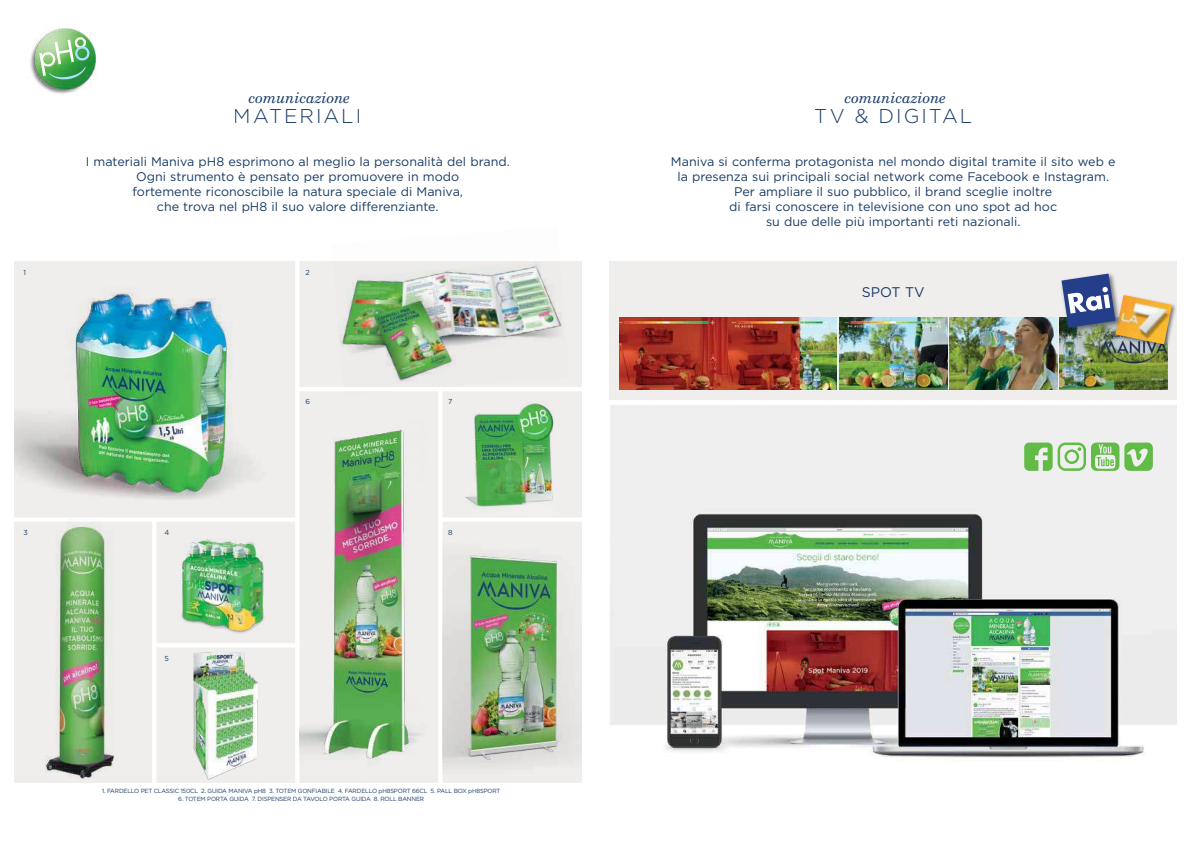
<style>
.page{position:relative;width:1191px;height:842px;background:#fff}
.page>*{position:absolute;margin:0;border:0;box-sizing:border-box;transform-origin:0 0}
.t1{font:300 20px "Gotham";letter-spacing:.1em;color:#183b66}
.t2{font:italic 15px "New Century Schlbk LT Std";color:#183b66}
.t3{font:14px "Gotham";color:#183b66}
.t4{font:12.5px/15px "Gotham";color:#183b66;text-align:center}
.t5{font:7.2px "Gotham";color:#183b66}
.t6{font:6px "Gotham";letter-spacing:-.03em;color:#183b66}
</style>
<div class="page">
<img style="left:609px;top:406px;width:567px;height:352px">
<svg style="left:1024px;top:443px;width:128px;height:28px"></svg>
<svg style="left:581px;top:391px;width:1px;height:392px"></svg>
<div style="left:14px;top:261px;width:567px;height:521px;background:#efeeed"></div>
<img style="left:47px;top:286px;width:218px;height:215px">
<hr style="left:295px;top:251px;width:4px;height:533px;background:#fff">
<hr style="left:438px;top:391px;width:4px;height:395px;background:#fff">
<hr style="left:152px;top:520px;width:4px;height:264px;background:#fff">
<img style="left:458px;top:546px;width:106px;height:225px">
<img style="left:186px;top:652px;width:81px;height:131px">
<img style="left:465px;top:403px;width:89px;height:104px">
<img style="left:339px;top:262px;width:223px;height:130px">
<div style="left:12px;top:517px;width:285px;height:5px;background:#fff"></div>
<div style="left:438px;top:517px;width:145px;height:5px;background:#fff"></div>
<hr style="left:156px;top:643px;width:143px;height:4px;background:#fff">
<hr style="left:297px;top:387px;width:288px;height:4px;background:#fff">
<img style="left:181px;top:539px;width:83px;height:95px">
<img style="left:45px;top:519px;width:71px;height:264px">
<img style="left:304px;top:430px;width:115px;height:334px">
<div style="left:609px;top:261px;width:567px;height:138px;background:#efeeed"></div>
<img style="left:1059px;top:334px;width:108px;height:55px">
<img style="left:619px;top:318px;width:108px;height:71px">
<img style="left:729px;top:318px;width:108px;height:71px">
<img style="left:839px;top:318px;width:108px;height:71px">
<img style="left:949px;top:318px;width:108px;height:71px">
<div style="left:1113px;top:293px;width:64px;height:56px;background:#000;opacity:.5"></div>
<img style="left:1115px;top:295px;width:57px;height:49px">
<div style="left:1059px;top:272px;width:62px;height:62px;background:#000;opacity:.5"></div>
<svg style="left:1061px;top:274px;width:54px;height:54px;background:#6576a3"></svg>
<img style="left:30px;top:28px;width:67px;height:66px">
<svg style="left:39px;top:37px;width:51px;height:44px;background:#7dc183"></svg>
<p class="t2" style="left:249px;top:89px;width:103px">comunicazione</p>
<h1 class="t1" style="left:234px;top:103px;width:129px">MATERIALI</h1>
<p class="t5" style="left:24px;top:268px;width:4px">1</p>
<p class="t4" style="left:86px;top:154px;width:425px">I materiali Maniva pH8 esprimono al meglio la personalità del brand.<br>Ogni strumento è pensato per promuovere in modo<br>fortemente riconoscibile la natura speciale di Maniva,<br>che trova nel pH8 il suo valore differenziante.</p>
<p class="t5" style="left:305px;top:268px;width:6px">2</p>
<p class="t5" style="left:305px;top:397px;width:6px">6</p>
<p class="t5" style="left:448px;top:397px;width:6px">7</p>
<p class="t5" style="left:24px;top:528px;width:6px">3</p>
<p class="t5" style="left:165px;top:528px;width:6px">4</p>
<p class="t5" style="left:165px;top:653px;width:6px">5</p>
<p class="t5" style="left:448px;top:528px;width:6px">8</p>
<p class="t6" style="left:102px;top:787px;width:400px">1. FARDELLO PET CLASSIC 150CL 2. GUIDA MANIVA pH8 3. TOTEM GONFIABILE 4. FARDELLO pH8SPORT 66CL 5. PALL BOX pH8SPORT</p>
<p class="t6" style="left:178px;top:795px;width:247px">6. TOTEM PORTA GUIDA 7. DISPENSER DA TAVOLO PORTA GUIDA 8. ROLL BANNER</p>
<p class="t2" style="left:845px;top:89px;width:103px">comunicazione</p>
<h1 class="t1" style="left:814px;top:103px;width:159px">TV &amp; DIGITAL</h1>
<p class="t4" style="left:671px;top:154px;width:446px">Maniva si conferma protagonista nel mondo digital tramite il sito web e la presenza sui principali social network come Facebook e Instagram.<br>Per ampliare il suo pubblico, il brand sceglie inoltre<br>di farsi conoscere in televisione con uno spot ad hoc<br>su due delle più importanti reti nazionali.</p>
<p class="t3" style="left:862px;top:283px;width:64px">SPOT TV</p>
</div>
